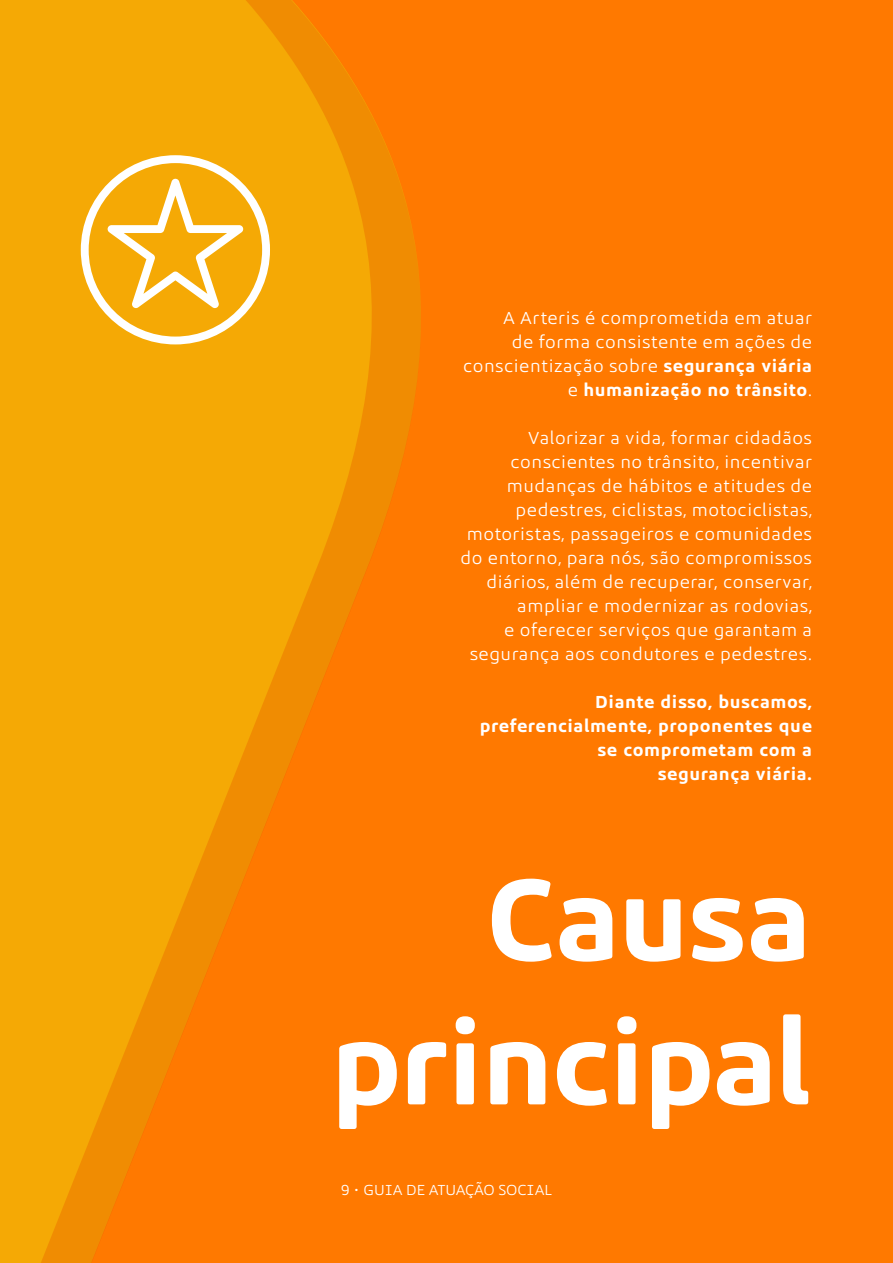
<style>
.page{position:relative;width:893px;height:1263px;background:#ff7900}
.page>*{position:absolute;margin:0;border:0;box-sizing:border-box;transform-origin:0 0}
.t1{font:700 120px/144px "Arteris Sans";letter-spacing:-.02em;color:#fff;text-align:right}
.t2{font:18px/24px "Arteris Sans";letter-spacing:.03em;color:#fff;text-align:right}
.t3{font:700 18px/24px "Arteris Sans";letter-spacing:.03em;color:#fff;text-align:right}
.t4{font:15px "Arteris Sans";color:#fff}
.s1{font-weight:700}
.s2{font-weight:500}
</style>
<div class="page">
<svg style="left:0;top:0;width:421px;height:1263px;fill:#f5a905"></svg>
<svg style="left:81px;top:155px;width:189px;height:189px;background:#f7bc3e"></svg>
<p class="t2" style="left:463px;top:306px;width:351px">A Arteris é comprometida em atuar<br>de forma consistente em ações de conscientização sobre <span class="s1">segurança viária </span>e <span class="s1">humanização no trânsito</span>.</p>
<p class="t2" style="left:461px;top:426px;width:353px">Valorizar a vida, formar cidadãos conscientes no trânsito, incentivar mudanças de hábitos e atitudes de pedestres, ciclistas, motociclistas, motoristas, passageiros e comunidades do entorno, para nós, são compromissos diários, além de recuperar, conservar, ampliar e modernizar as rodovias,<br>e oferecer serviços que garantam a segurança aos condutores e pedestres.</p>
<p class="t3" style="left:480px;top:690px;width:334px">Diante disso, buscamos, preferencialmente, proponentes que se comprometam com a<br>segurança viária.</p>
<h1 class="t1" style="left:330px;top:848px;width:484px">Causa principal</h1>
<p class="t4" style="left:341px;top:1182px;width:213px">9 <span class="s2">•</span> GUIA DE ATUAÇÃO SOCIAL</p>
</div>
